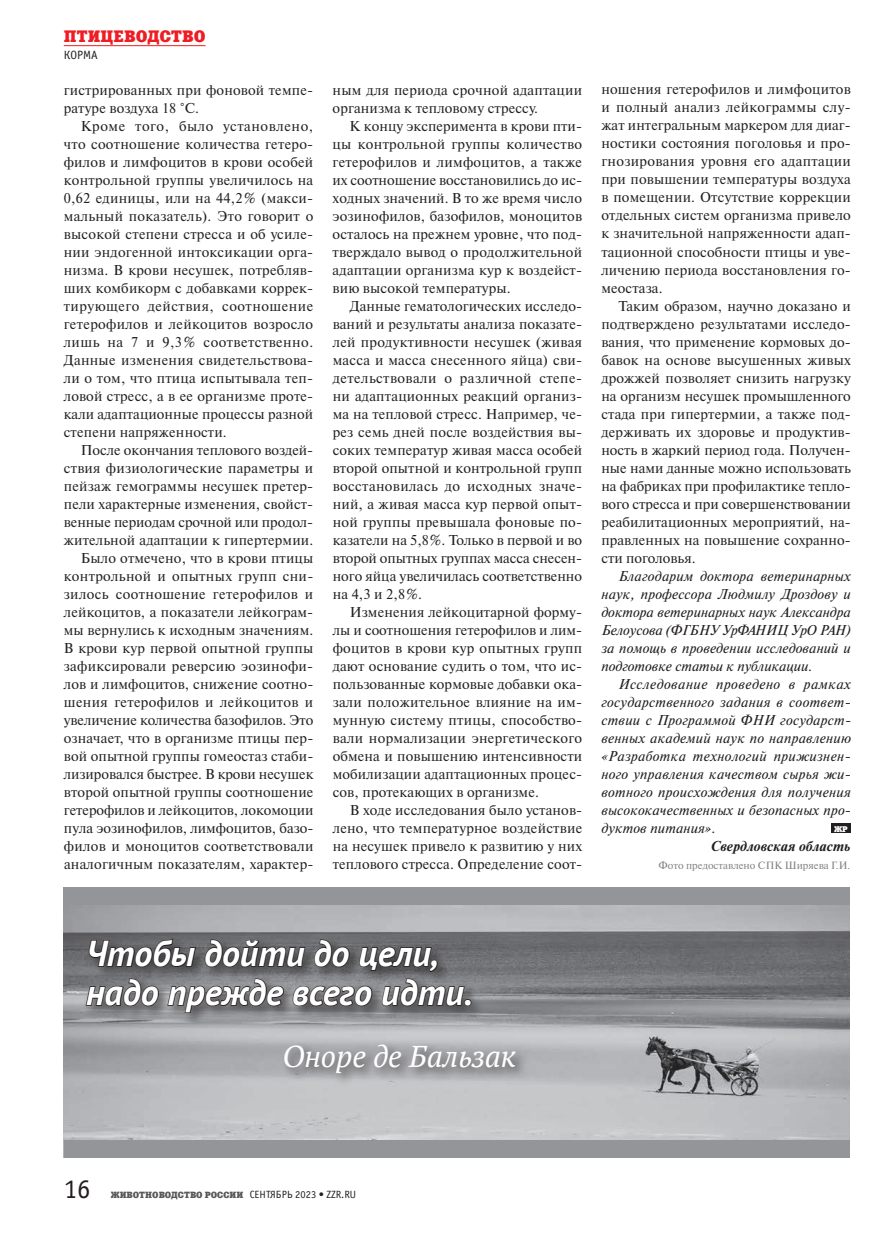
<style>
.page{position:relative;width:893px;height:1234px;background:#fff}
.page>*{position:absolute;margin:0;border:0;box-sizing:border-box;transform-origin:0 0}
.t1{font:italic 700 36px/39px "PT Sans";color:#fff}
.t2{font:italic 30px "PT Serif";color:#fff}
.t3{font:27px "Officina Sans C";color:#231f20}
.t4{font:16.5px "Xenia C";letter-spacing:.01em;color:#ee1d23}
.t5{font:14.25px/18px "Newton C";letter-spacing:.01em;color:#231f20;text-align:justify}
.t6{font:italic 14.25px/18px "Newton C";letter-spacing:.01em;color:#231f20;text-align:justify}
.t7{font:italic 700 14.25px "Newton C";letter-spacing:.01em;color:#231f20}
.t8{font:12px "Officina Sans C";color:#231f20}
.t9{font:10.5px "Newton C";color:#808285}
.t10{font:9px "Xenia C";color:#57585a}
.t11{font:8.25px "Xenia C";color:#fff}
.s1{font-family:"Officina Sans C";font-size:10.5px;color:#231f20}
</style>
<div class="page">
<hr style="left:64px;top:45px;width:142px;height:1px;background:#ee1d23">
<div style="left:831px;top:823px;width:19px;height:10px;background:#231f20"></div>
<img style="left:64px;top:904px;width:786px;height:235px">
<div style="left:64px;top:887px;width:786px;height:17px;background:#939598"></div>
<div style="left:64px;top:1139px;width:786px;height:18px;background:#939598"></div>
<div style="left:83px;top:935px;width:447px;height:151px;background:#231f20;opacity:.75"></div>
<svg style="left:85px;top:936px;width:388px;height:77px;background:#5f5f61"></svg>
<p class="t4" style="left:64px;top:26px;width:143px">ПТИЦЕВОДСТВО</p>
<p class="t8" style="left:64px;top:48px;width:36px">КОРМА</p>
<p class="t5" style="left:64px;top:81px;width:251px">гистрированных при фоновой темпе‑ ратуре воздуха 18 °С.</p>
<p class="t5" style="left:64px;top:117px;width:251px;text-indent:17px">Кроме того, было установлено, что соотношение количества гетеро‑ филов и лимфоцитов в крови особей контрольной группы увеличилось на 0,62 единицы, или на 44,2% (макси‑ мальный показатель). Это говорит о высокой степени стресса и об усиле‑ нии эндогенной интоксикации орга‑ низма. В крови несушек, потребляв‑ ших комбикорм с добавками коррек‑ тирующего действия, соотношение гетерофилов и лейкоцитов возросло лишь на 7 и 9,3% соответственно.<br>Данные изменения свидетельствова‑ ли о том, что птица испытывала теп‑ ловой стресс, а в ее организме проте‑ кали адаптационные процессы разной степени напряженности.</p>
<p class="t5" style="left:64px;top:441px;width:251px;text-align:right">После окончания теплового воздей‑ ствия физиологические параметры и пейзаж гемограммы несушек претер‑ пели характерные изменения, свойст‑ венные периодам срочной или продол‑ жительной адаптации к гипертермии.<br>Было отмечено, что в крови птицы контрольной и опытных групп сни‑ зилось соотношение гетерофилов и лейкоцитов, а показатели лейкограм‑ мы вернулись к исходным значениям.<br>В крови кур первой опытной группы зафиксировали реверсию эозинофи‑ лов и лимфоцитов, снижение соотно‑ шения гетерофилов и лейкоцитов и увеличение количества базофилов. Это означает, что в организме птицы пер‑ вой опытной группы гомеостаз стаби‑ лизировался быстрее. В крови несушек второй опытной группы соотношение гетерофилов и лейкоцитов, локомоции пула эозинофилов, лимфоцитов, базо‑ филов и моноцитов соответствовали аналогичным показателям, характер‑</p>
<p class="t5" style="left:333px;top:81px;width:251px">ным для периода срочной адаптации организма к тепловому стрессу.</p>
<p class="t5" style="left:333px;top:117px;width:251px;text-indent:17px">К концу эксперимента в крови пти‑ цы контрольной группы количество гетерофилов и лимфоцитов, а также их соотношение восстановились до ис‑ ходных значений. В то же время число эозинофилов, базофилов, моноцитов осталось на прежнем уровне, что под‑ тверждало вывод о продолжительной адаптации организма кур к воздейст‑ вию высокой температуры.</p>
<p class="t5" style="left:333px;top:297px;width:251px;text-indent:17px">Данные гематологических исследо‑ ваний и результаты анализа показате‑ лей продуктивности несушек (живая масса и масса снесенного яйца) сви‑ детельствовали о различной степе‑ ни адаптационных реакций организ‑ ма на тепловой стресс. Например, че‑ рез семь дней после воздействия вы‑ соких температур живая масса особей второй опытной и контрольной групп восстановилась до исходных значе‑ ний, а живая масса кур первой опыт‑ ной группы превышала фоновые по‑ казатели на 5,8%. Только в первой и во второй опытных группах масса снесен‑ ного яйца увеличилась соответственно на 4,3 и 2,8%.</p>
<p class="t5" style="left:333px;top:603px;width:251px;text-indent:17px">Изменения лейкоцитарной форму‑ лы и соотношения гетерофилов и лим‑ фоцитов в крови кур опытных групп дают основание судить о том, что ис‑ пользованные кормовые добавки ока‑ зали положительное влияние на им‑ мунную систему птицы, способство‑ вали нормализации энергетического обмена и повышению интенсивности мобилизации адаптационных процес‑ сов, протекающих в организме.</p>
<p class="t5" style="left:333px;top:801px;width:251px;text-indent:17px">В ходе исследования было установ‑ лено, что температурное воздействие на несушек привело к развитию у них теплового стресса. Определение соот‑</p>
<p class="t5" style="left:601px;top:81px;width:251px">ношения гетерофилов и лимфоцитов и полный анализ лейкограммы слу‑ жат интегральным маркером для диаг‑ ностики состояния поголовья и про‑ гнозирования уровня его адаптации при повышении температуры воздуха в помещении. Отсутствие коррекции отдельных систем организма привело к значительной напряженности адап‑ тационной способности птицы и уве‑ личению периода восстановления го‑ меостаза.</p>
<p class="t5" style="left:601px;top:296px;width:251px;text-indent:17px">Таким образом, научно доказано и подтверждено результатами исследо‑ вания, что применение кормовых до‑ бавок на основе высушенных живых дрожжей позволяет снизить нагрузку на организм несушек промышленного стада при гипертермии, а также под‑ держивать их здоровье и продуктив‑ ность в жаркий период года. Получен‑ ные нами данные можно использовать на фабриках при профилактике тепло‑ вого стресса и при совершенствовании реабилитационных мероприятий, на‑ правленных на повышение сохранно‑ сти поголовья.</p>
<p class="t6" style="left:601px;top:566px;width:251px;text-indent:17px">Благодарим доктора ветеринарных наук, профессора Людмилу Дроздову и доктора ветеринарных наук Александра Белоусова (ФГБНУ УрФАНИЦ УрО РАН) за помощь в проведении исследований и подготовке статьи к публикации.</p>
<p class="t6" style="left:601px;top:674px;width:251px;text-indent:17px">Исследование проведено в рамках государственного задания в соответ&shy;ствии с Программой ФНИ государст&shy;венных академий наук по направлению «Разработка технологий прижизнен&shy;ного управления качеством сырья жи&shy;вотного происхождения для получения высококачественных и безопасных про&shy;дуктов питания».</p>
<p class="t11" style="left:834px;top:823px;width:15px">ЖР</p>
<p class="t7" style="left:711px;top:838px;width:140px">Свердловская область</p>
<p class="t9" style="left:658px;top:859px;width:193px">Фото предоставлено СПК Ширяева Г.И.</p>
<h1 class="t1" style="left:86px;top:933px;width:388px">Чтобы дойти до цели, надо прежде всего идти.</h1>
<h2 class="t2" style="left:282px;top:1036px;width:235px">Оноре де Бальзак</h2>
<h3 class="t3" style="left:64px;top:1174px;width:28px">16</h3>
<p class="t10" style="left:111px;top:1188px;width:247px">ЖИВОТНОВОДСТВО РОССИИ <span class="s1">СЕНТЯБРЬ 2023 • ZZR.RU</span></p>
</div>
